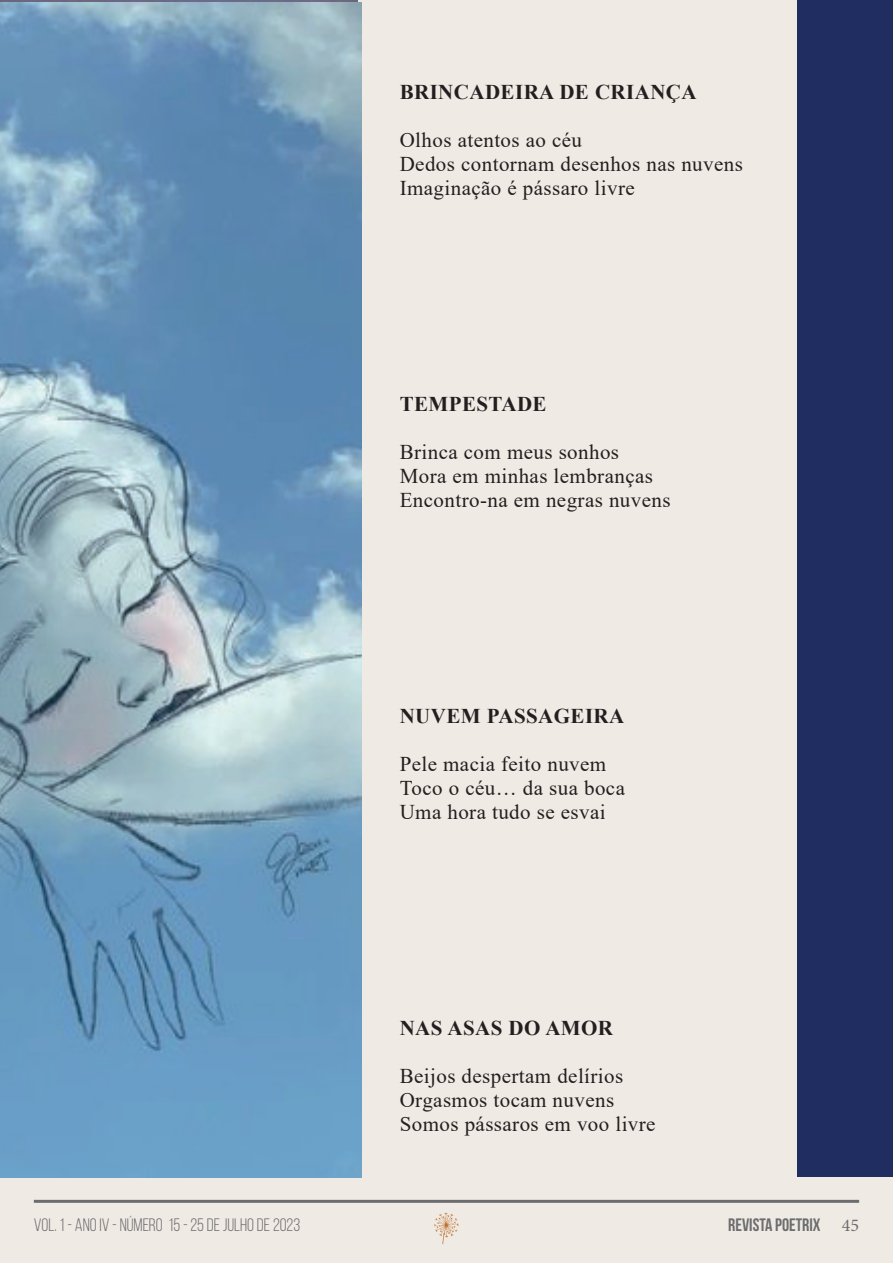
<style>
.page{position:relative;width:893px;height:1263px;background:#efeae3}
.page>*{position:absolute;margin:0;border:0;box-sizing:border-box;transform-origin:0 0}
.t1{font:21px/24px "Times New Roman";letter-spacing:.02em;color:#231f20}
.t2{font:700 21px "Times New Roman";letter-spacing:.02em;color:#231f20}
.t3{font:18px "Bebas Neue";color:#6c6d70}
.t4{font:700 18px "Bebas Neue";color:#6c6d70}
.s1{font-family:"Minion Pro";font-weight:400}
</style>
<div class="page">
<hr style="left:34px;top:1200px;width:825px;height:3px;background:#6c6d70">
<svg style="left:434px;top:1213px;width:25px;height:31px"></svg>
<div style="left:797px;top:0;width:96px;height:1176px;background:#202d60"></div>
<img style="left:0;top:3px;width:361px;height:1175px">
<p class="t2" style="left:400px;top:77px;width:298px">BRINCADEIRA DE CRIANÇA</p>
<p class="t1" style="left:400px;top:128px;width:345px">Olhos atentos ao céu<br>Dedos contornam desenhos nas nuvens<br>Imaginação é pássaro livre</p>
<p class="t2" style="left:400px;top:389px;width:148px">TEMPESTADE</p>
<p class="t1" style="left:400px;top:440px;width:272px">Brinca com meus sonhos<br>Mora em minhas lembranças<br>Encontro-na em negras nuvens</p>
<p class="t2" style="left:400px;top:701px;width:226px">NUVEM PASSAGEIRA</p>
<p class="t1" style="left:400px;top:752px;width:227px">Pele macia feito nuvem<br>Toco o céu… da sua boca<br>Uma hora tudo se esvai</p>
<p class="t2" style="left:400px;top:1013px;width:215px">NAS ASAS DO AMOR</p>
<p class="t1" style="left:400px;top:1064px;width:257px">Beijos despertam delírios<br>Orgasmos tocam nuvens<br>Somos pássaros em voo livre</p>
<p class="t3" style="left:34px;top:1215px;width:268px">VOL. 1 - ANO IV - NÚMERO 15 - 25 de JULHO dE 2023</p>
<p class="t4" style="left:728px;top:1215px;width:132px">REVISTA POETRIX <span class="s1">45</span></p>
</div>
